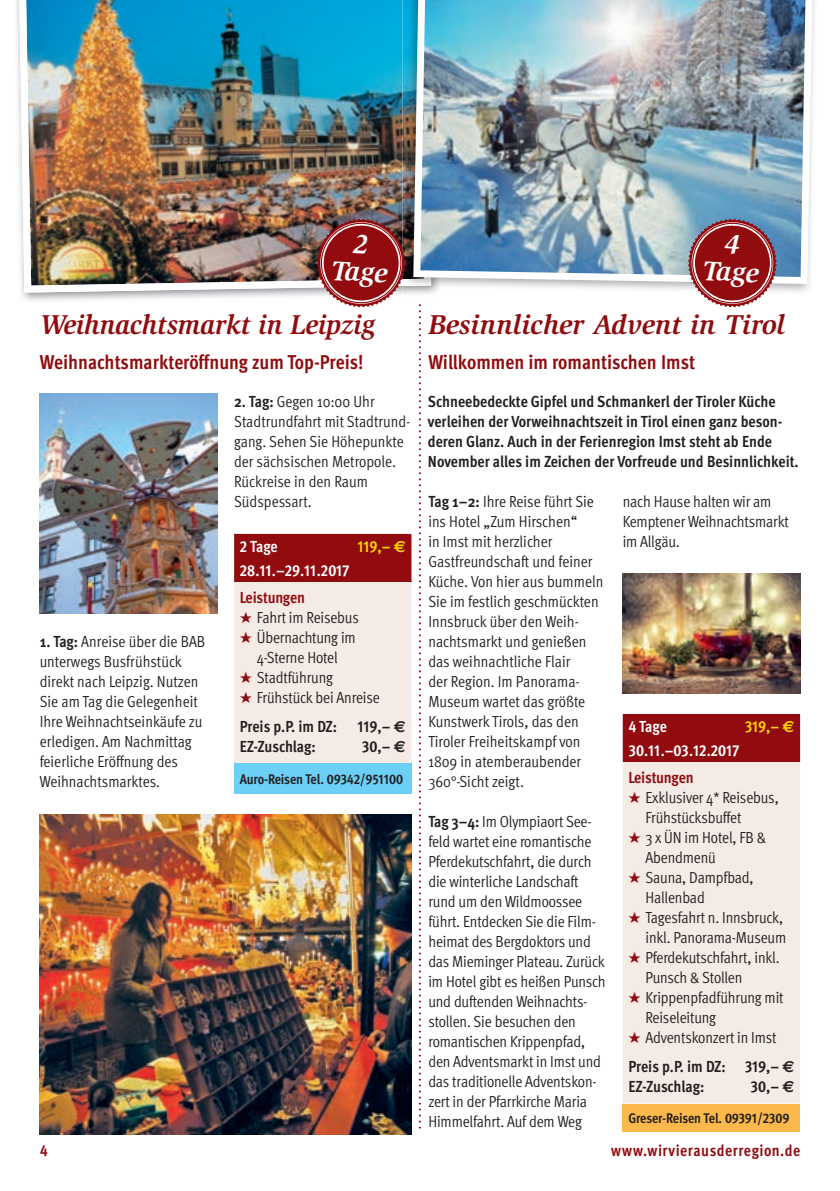
<style>
.page{position:relative;width:840px;height:1191px;background:#fff}
.page>*{position:absolute;margin:0;border:0;box-sizing:border-box;transform-origin:0 0}
.t1{font:italic 700 28px "Slimbach Std";letter-spacing:-.01em;color:#910b0f}
.t2{font:italic 700 28px "Slimbach Std";letter-spacing:-.01em;color:#910b0f;scale:.96 1}
.t3{font:italic 700 28px/28px "Slimbach Std";color:#fff;text-align:center}
.t4{font:700 20px "Meta Cond";color:#910b0f}
.t5{font:16px/20px "Meta Cond Normal";letter-spacing:-.01em;color:#231f20}
.t6{font:700 16px/20px "Meta Cond";color:#231f20}
.t7{font:16px "Meta Cond Bold Expert";letter-spacing:-.015em;color:#fff}
.t8{font:700 16px "Meta Cond";letter-spacing:.02em;color:#910b0f}
.t9{font:700 16px "Meta Cond";letter-spacing:-.015em;color:#910b0f}
.t10{font:16px "Meta Cond Bold Expert";letter-spacing:-.015em;color:#231f20}
.t11{font:700 16px "Meta Cond";letter-spacing:-.005em;color:#fff}
.t12{font:16px "Meta Cond Bold Expert";letter-spacing:-.035em;color:#fed304}
.t13{font:16px "Meta Cond Bold Expert";color:#910b0f}
.t14{font:700 14px "Meta Cond";letter-spacing:-.01em;color:#231f20}
.s1{font-family:"Meta Cond";font-weight:700}
.s2{font-family:"Meta Cond Bold Expert";font-weight:400}
.s3{color:#910b0f}
</style>
<div class="page">
<svg style="left:418px;top:304px;width:2px;height:824px"></svg>
<img style="left:16px;top:0;width:300px;height:301px">
<img style="left:19px;top:0;width:383px;height:293px">
<img style="left:402px;top:0;width:11px;height:279px">
<img style="left:413px;top:0;width:399px;height:284px">
<svg style="left:687px;top:219px;width:89px;height:88px;background:#9f4950"></svg>
<img style="left:622px;top:574px;width:177px;height:120px">
<img style="left:40px;top:814px;width:371px;height:320px">
<img style="left:40px;top:394px;width:177px;height:220px">
<img style="left:316px;top:219px;width:89px;height:88px">
<div style="left:623px;top:762px;width:176px;height:341px;background:#f5ebe6"></div>
<div style="left:622px;top:1103px;width:177px;height:28px;background:#fcb94b"></div>
<hr style="left:622px;top:761px;width:89px;height:1px;background:#910b0f">
<hr style="left:711px;top:761px;width:88px;height:1px;background:#910b0f">
<div style="left:234px;top:763px;width:177px;height:30px;background:#6bcff6"></div>
<div style="left:622px;top:714px;width:177px;height:47px;background:#910b0f"></div>
<svg style="left:782px;top:1061px;width:11px;height:11px"></svg>
<svg style="left:782px;top:1081px;width:11px;height:11px"></svg>
<svg style="left:234px;top:534px;width:177px;height:229px;background:#e0bcb8"></svg>
<h1 class="t3" style="left:333px;top:228px;width:58px;rotate:3deg">2<br>Tage</h1>
<h1 class="t2" style="left:40px;top:309px;width:351px">Weihnachtsmarkt in Leipzig</h1>
<p class="t4" style="left:40px;top:351px;width:325px">Weihnachtsmarkteröffnung zum Top-Preis!</p>
<p class="t5" style="left:40px;top:631px;width:167px"><span class="s1">1. Tag:</span> Anreise über die BAB unterwegs Busfrühstück direkt nach Leipzig. Nutzen<br>Sie am Tag die Gelegenheit<br>Ihre Weihnachtseinkäufe zu erledigen. Am Nachmittag feierliche Eröffnung des<br>Weihnachtsmarktes.</p>
<p class="t5" style="left:234px;top:391px;width:178px"><span class="s1">2. Tag:</span> Gegen 10:00 Uhr<br>Stadtrundfahrt mit Stadtrund&shy;gang. Sehen Sie Höhepunkte der sächsischen Metropole.<br>Rückreise in den Raum<br>Südspessart.</p>
<p class="t11" style="left:240px;top:537px;width:40px"><span class="s2">2</span> Tage</p>
<p class="t12" style="left:357px;top:537px;width:34px">119<span class="s1">,–</span></p>
<p class="t7" style="left:240px;top:561px;width:111px">28<span class="s1">.</span>11<span class="s1">.–</span>29<span class="s1">.</span>11<span class="s1">.</span>2017</p>
<p class="t9" style="left:240px;top:587px;width:67px">Leistungen</p>
<p class="t5" style="left:240px;top:607px;width:121px"><span class="s3">★</span> Fahrt im Reisebus</p>
<p class="t5" style="left:240px;top:627px;width:117px;text-align:center"><span class="s3">★</span> Übernachtung im<br>4-Sterne Hotel</p>
<p class="t5" style="left:240px;top:667px;width:94px"><span class="s3">★</span> Stadtführung</p>
<p class="t5" style="left:240px;top:687px;width:141px"><span class="s3">★</span> Frühstück bei Anreise</p>
<p class="t6" style="left:240px;top:716px;width:99px">Preis p.P. im DZ:</p>
<p class="t10" style="left:357px;top:717px;width:34px">119<span class="s1">,–</span></p>
<p class="t6" style="left:240px;top:736px;width:77px">EZ-Zuschlag:</p>
<p class="t10" style="left:361px;top:737px;width:30px">30<span class="s1">,–</span></p>
<p class="t14" style="left:240px;top:771px;width:165px">Auro-Reisen Tel. <span class="s2">09342</span>/<span class="s2">951100</span></p>
<h1 class="t3" style="left:704px;top:228px;width:58px;rotate:3deg">4<br>Tage</h1>
<h1 class="t1" style="left:428px;top:309px;width:358px">Besinnlicher Advent in Tirol</h1>
<p class="t4" style="left:428px;top:351px;width:268px">Willkommen im romantischen Imst</p>
<p class="t6" style="left:427px;top:391px;width:372px">Schneebedeckte Gipfel und Schmankerl der Tiroler Küche verleihen der Vorweihnachtszeit in Tirol einen ganz beson&shy;deren Glanz. Auch in der Ferienregion Imst steht ab Ende November alles im Zeichen der Vorfreude und Besinnlichkeit.</p>
<p class="t5" style="left:428px;top:491px;width:176px"><span class="s1">Tag 1–2:</span> Ihre Reise führt Sie ins Hotel „Zum Hirschen“<br>in Imst mit herzlicher<br>Gastfreundschaft und feiner<br>Küche. Von hier aus bummeln<br>Sie im festlich geschmückten<br>Innsbruck über den Weih&shy;nachtsmarkt und genießen das weihnachtliche Flair<br>der Region. Im Panorama-<br>Museum wartet das größte<br>Kunstwerk Tirols, das den<br>Tiroler Freiheitskampf von<br>1809 in atemberaubender<br>360°-Sicht zeigt.</p>
<p class="t5" style="left:428px;top:811px;width:179px"><span class="s1">Tag 3–4:</span> Im Olympiaort See&shy;feld wartet eine romantische<br>Pferdekutschfahrt, die durch die winterliche Landschaft rund um den Wildmoossee führt. Entdecken Sie die Film&shy;heimat des Bergdoktors und das Mieminger Plateau. Zurück im Hotel gibt es heißen Punsch und duftenden Weihnachts&shy;stollen. Sie besuchen den romantischen Krippenpfad, den Adventsmarkt in Imst und das traditionelle Adventskon&shy;zert in der Pfarrkirche Maria<br>Himmelfahrt. Auf dem Weg</p>
<p class="t5" style="left:622px;top:491px;width:168px">nach Hause halten wir am<br>Kemptener Weihnachtsmarkt im Allgäu.</p>
<p class="t11" style="left:628px;top:717px;width:40px"><span class="s2">4</span> Tage</p>
<p class="t12" style="left:744px;top:717px;width:36px">319<span class="s1">,–</span></p>
<p class="t7" style="left:628px;top:741px;width:112px">30<span class="s1">.</span>11<span class="s1">.–</span>03<span class="s1">.</span>12<span class="s1">.</span>2017</p>
<p class="t9" style="left:628px;top:767px;width:67px">Leistungen</p>
<p class="t5" style="left:645px;top:787px;width:135px;text-indent:-17px"><span class="s3">★</span> Exklusiver 4* Reisebus,<br>Frühstücksbuffet</p>
<p class="t5" style="left:645px;top:827px;width:122px;text-indent:-17px"><span class="s3">★</span> 3 x ÜN im Hotel, FB &amp;<br>Abendmenü</p>
<p class="t5" style="left:645px;top:867px;width:110px;text-indent:-17px"><span class="s3">★</span> Sauna, Dampfbad,<br>Hallenbad</p>
<p class="t5" style="left:628px;top:907px;width:159px;text-align:right"><span class="s3">★</span> Tagesfahrt n. Innsbruck, inkl. Panorama-Museum</p>
<p class="t5" style="left:645px;top:947px;width:136px;text-indent:-17px"><span class="s3">★</span> Pferdekutschfahrt, inkl.<br>Punsch &amp; Stollen</p>
<p class="t5" style="left:645px;top:987px;width:140px;text-indent:-17px"><span class="s3">★</span> Krippenpfadführung mit<br>Reiseleitung</p>
<p class="t5" style="left:628px;top:1027px;width:149px"><span class="s3">★</span> Adventskonzert in Imst</p>
<p class="t6" style="left:628px;top:1056px;width:152px">Preis p.P. im DZ: <span class="s2">319</span>,–<br>EZ-Zuschlag:</p>
<p class="t10" style="left:750px;top:1077px;width:30px">30<span class="s1">,–</span></p>
<p class="t14" style="left:628px;top:1110px;width:162px">Greser-Reisen Tel. <span class="s2">09391</span>/<span class="s2">2309</span></p>
<p class="t13" style="left:40px;top:1140px;width:9px">4</p>
<p class="t8" style="left:611px;top:1140px;width:190px">www.wirvierausderregion.de</p>
</div>
